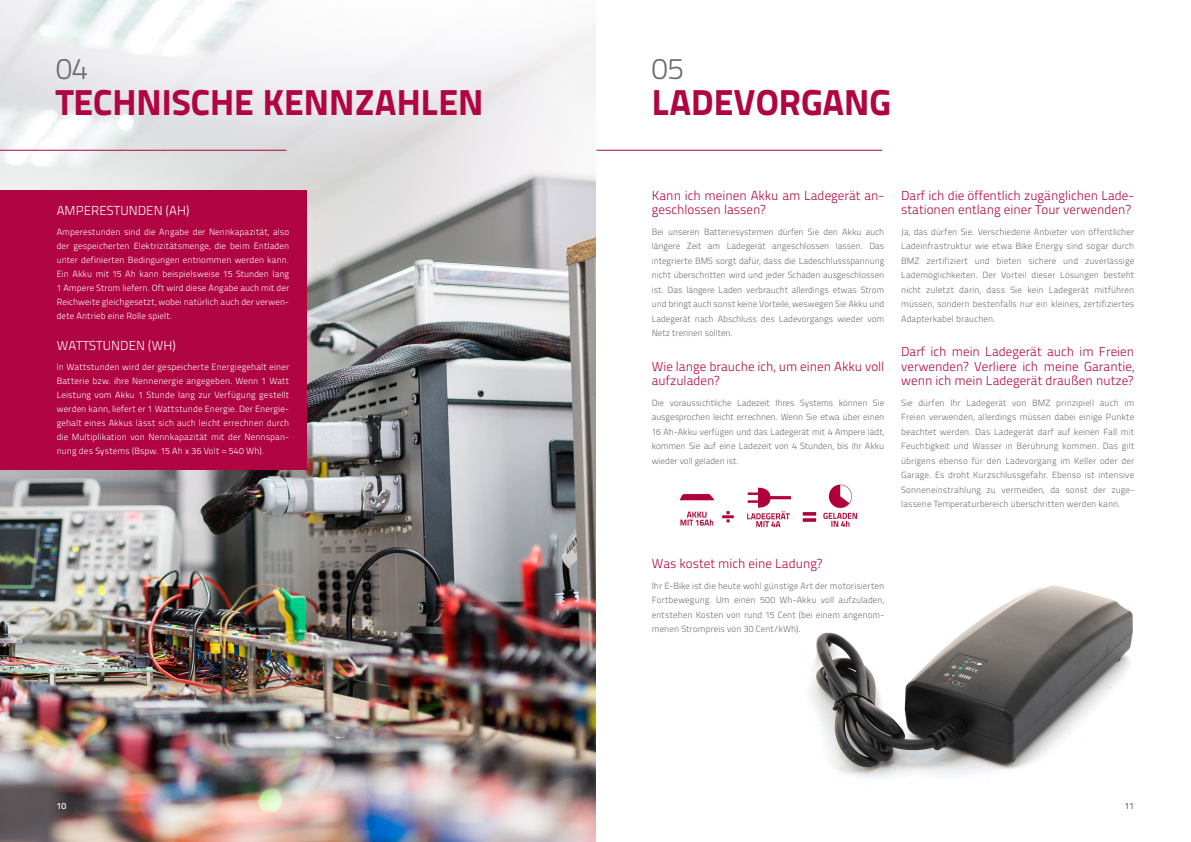
<style>
.page{position:relative;width:1191px;height:842px;background:#fff}
.page>*{position:absolute;margin:0;border:0;box-sizing:border-box;transform-origin:0 0}
.t1{font:800 36px "Titillium Text 22 L";color:#b00540}
.t2{font:300 30px "Titillium Text 22 L";color:#6c6d70}
.t3{font:300 13px/14.5px "Titillium Text 22 L";color:#b00540}
.t4{font:300 13px "Titillium Text 22 L";letter-spacing:.005em;color:#fff}
.t5{font:300 9px/14.5px "Titillium Text 22 L";letter-spacing:.005em;color:#6c6d70;text-align:justify}
.t6{font:300 9px/14px "Titillium Text 22 L";letter-spacing:.01em;color:#fff;text-align:justify}
.t7{font:500 9px "Titillium Text 22 L";color:#6c6d70}
.t8{font:500 9px "Titillium Text 22 L";color:#fff}
</style>
<div class="page">
<img style="left:811px;top:585px;width:322px;height:195px">
<img style="left:0;top:0;width:595px;height:842px">
<hr style="left:0;top:150px;width:286px;height:1px;background:#b00540">
<img style="left:679px;top:484px;width:179px;height:44px">
<hr style="left:596px;top:150px;width:286px;height:1px;background:#b00540">
<div style="left:0;top:190px;width:306px;height:280px;background:#b00540"></div>
<h2 class="t2" style="left:56px;top:47px;width:33px">04</h2>
<h1 class="t1" style="left:56px;top:74px;width:429px">TECHNISCHE KENNZAHLEN</h1>
<h3 class="t4" style="left:57px;top:201px;width:134px">AMPERESTUNDEN (AH)</h3>
<p class="t6" style="left:57px;top:224px;width:234px">Amperestunden sind die Angabe der Nennkapazität, also der gespeicherten Elektrizitätsmenge, die beim Entladen unter definierten Bedingungen entnommen werden kann.<br>Ein Akku mit 15 Ah kann beispielsweise 15 Stunden lang 1 Ampere Strom liefern. Oft wird diese Angabe auch mit der Reichweite gleichgesetzt, wobei natürlich auch der verwen&shy;dete Antrieb eine Rolle spielt.</p>
<h3 class="t4" style="left:57px;top:336px;width:121px">WATTSTUNDEN (WH)</h3>
<p class="t6" style="left:57px;top:359px;width:234px">ln Wattstunden wird der gespeicherte Energiegehalt einer Batterie bzw. ihre Nennenergie angegeben. Wenn 1 Watt Leistung vom Akku 1 Stunde lang zur Verfügung gestellt werden kann, liefert er 1 Wattstunde Energie. Der Energie&shy;gehalt eines Akkus lässt sich auch leicht errechnen durch die Multiplikation von Nennkapazität mit der Nennspan&shy;nung des Systems (Bspw. 15 Ah x 36 Volt = 540 Wh).</p>
<p class="t8" style="left:57px;top:799px;width:11px">10</p>
<h2 class="t2" style="left:652px;top:47px;width:33px">05</h2>
<h1 class="t1" style="left:652px;top:74px;width:240px">LADEVORGANG</h1>
<h3 class="t3" style="left:652px;top:187px;width:234px">Kann ich meinen Akku am Ladegerät an&shy;geschlossen lassen?</h3>
<p class="t5" style="left:652px;top:224px;width:234px">Bei unseren Batteriesystemen dürfen Sie den Akku auch längere Zeit am Ladegerät angeschlossen lassen. Das integrierte BMS sorgt dafür, dass die Ladeschlussspannung nicht überschritten wird und jeder Schaden ausgeschlossen ist. Das längere Laden verbraucht allerdings etwas Strom und bringt auch sonst keine Vorteile, weswegen Sie Akku und Ladegerät nach Abschluss des Ladevorgangs wieder vom Netz trennen sollten.</p>
<h3 class="t3" style="left:652px;top:358px;width:234px">Wie lange brauche ich, um einen Akku voll aufzuladen?</h3>
<p class="t5" style="left:652px;top:395px;width:234px">Die voraussichtliche Ladezeit Ihres Systems können Sie ausgesprochen leicht errechnen. Wenn Sie etwa über einen 16 Ah-Akku verfügen und das Ladegerät mit 4 Ampere lädt, kommen Sie auf eine Ladezeit von 4 Stunden, bis ihr Akku wieder voll geladen ist.</p>
<h3 class="t3" style="left:901px;top:187px;width:234px">Darf ich die öffentlich zugänglichen Lade&shy;stationen entlang einer Tour verwenden?</h3>
<p class="t5" style="left:901px;top:224px;width:234px">Ja, das dürfen Sie. Verschiedene Anbieter von öffentlicher Ladeinfrastruktur wie etwa Bike Energy sind sogar durch BMZ zertifiziert und bieten sichere und zuverlässige Lademöglichkeiten. Der Vorteil dieser Lösungen besteht nicht zuletzt darin, dass Sie kein Ladegerät mitführen müssen, sondern bestenfalls nur ein kleines, zertifiziertes Adapterkabel brauchen.</p>
<h3 class="t3" style="left:901px;top:344px;width:234px;text-align:justify">Darf ich mein Ladegerät auch im Freien verwenden? Verliere ich meine Garantie, wenn ich mein Ladegerät draußen nutze?</h3>
<p class="t5" style="left:901px;top:395px;width:235px">Sie dürfen Ihr Ladegerät von BMZ prinzipiell auch im Freien verwenden, allerdings müssen dabei einige Punkte beachtet werden. Das Ladegerät darf auf keinen Fall mit Feuchtigkeit und Wasser in Berührung kommen. Das gilt übrigens ebenso für den Ladevorgang im Keller oder der Garage. Es droht Kurzschlussgefahr. Ebenso ist intensive Sonneneinstrahlung zu vermeiden, da sonst der zuge&shy;lassene Temperaturbereich überschritten werden kann.</p>
<h3 class="t3" style="left:652px;top:556px;width:172px">Was kostet mich eine Ladung?</h3>
<p class="t5" style="left:652px;top:578px;width:234px">Ihr E-Bike ist die heute wohl günstige Art der motorisierten Fortbewegung. Um einen 500 Wh-Akku voll aufzuladen, entstehen Kosten von rund 15 Cent (bei einem angenom&shy;menen Strompreis von 30 Cent/kWh).</p>
<p class="t7" style="left:1124px;top:799px;width:11px">11</p>
</div>
